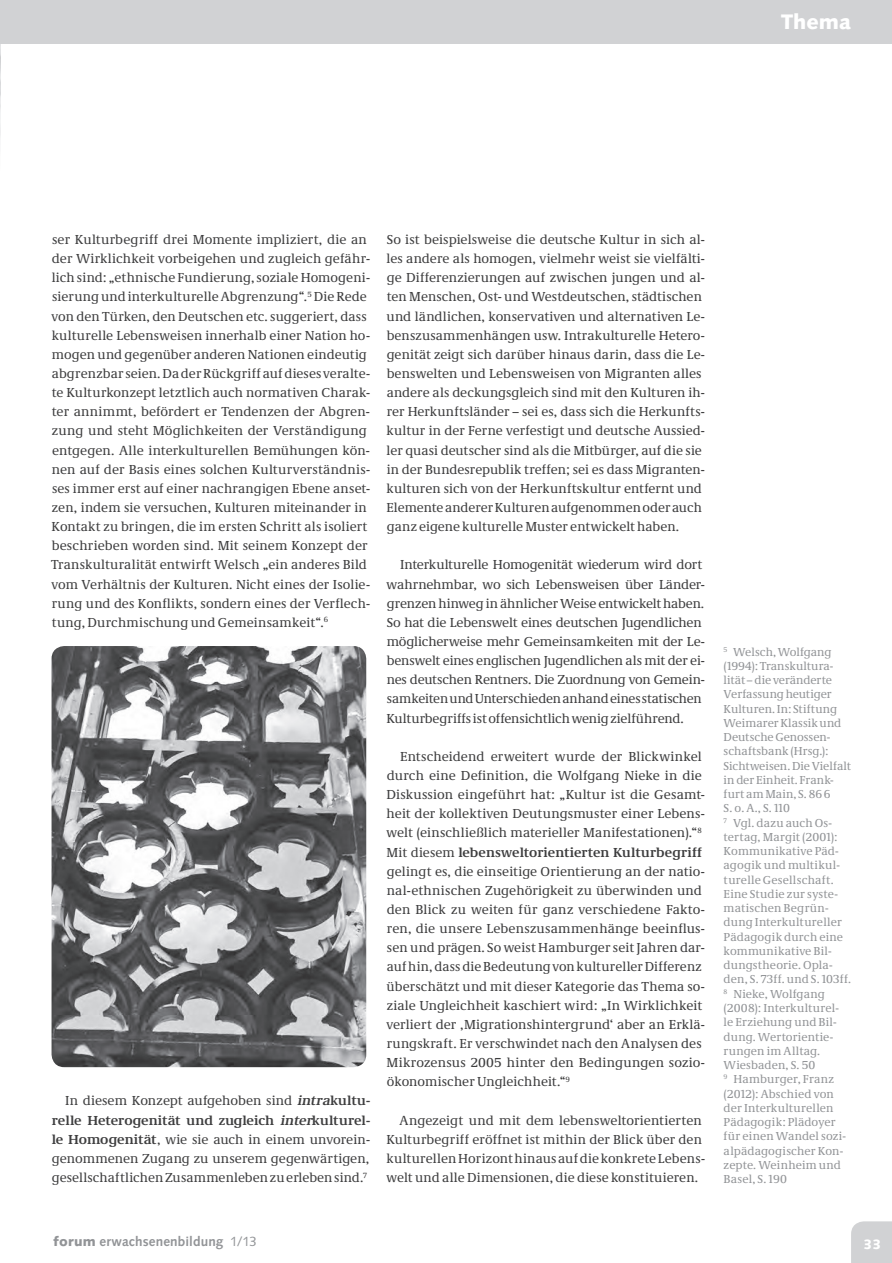
<style>
.page{position:relative;width:892px;height:1263px;background:#fff}
.page>*{position:absolute;margin:0;border:0;box-sizing:border-box;transform-origin:0 0}
.t1{font:900 21px "Syntax LT Std";color:#fff}
.t2{font:13.5px/19.2px "Neue Demos";letter-spacing:.005em;color:#3e3e3f}
.t3{font:700 13.5px "Syntax LT Std";letter-spacing:.01em;color:#929497}
.t4{font:900 13.5px "Syntax LT Std";color:#fff}
.t5{font:12px/14.2px "Neue Demos";letter-spacing:.01em;color:#939598}
.s1{font-weight:700;font-style:italic}
.s2{font-weight:700}
.s3{font-weight:900}
.s4{font-weight:400}
</style>
<div class="page">
<img style="left:0;top:0;width:1px;height:138px">
<div style="left:1px;top:0;width:891px;height:43px;background:#d1d2d4"></div>
<div style="left:851px;top:1221px;width:41px;height:41px;background:#d1d2d4"></div>
<img style="left:52px;top:646px;width:314px;height:421px;border-radius:13px">
<h1 class="t1" style="left:781px;top:13px;width:71px">Thema</h1>
<p class="t2" style="left:51px;top:231px;width:320px">ser Kulturbegriff drei Momente impliziert, die an der Wirklichkeit vorbeigehen und zugleich gefähr&shy;lich sind: „ethnische Fundierung, soziale Homogeni&shy;sierung und interkulturelle Abgrenzung“.<sup>5</sup> Die Rede von den Türken, den Deutschen etc. suggeriert, dass kulturelle Lebensweisen innerhalb einer Nation ho&shy;mogen und gegenüber anderen Nationen eindeutig abgrenzbar seien. Da der Rückgriff auf dieses veralte&shy;te Kulturkonzept letztlich auch normativen Charak&shy;ter annimmt, befördert er Tendenzen der Abgren&shy;zung und steht Möglichkeiten der Verständigung entgegen. Alle interkulturellen Bemühungen kön&shy;nen auf der Basis eines solchen Kulturverständnis&shy;ses immer erst auf einer nachrangigen Ebene anset&shy;zen, indem sie versuchen, Kulturen miteinander in Kontakt zu bringen, die im ersten Schritt als isoliert beschrieben worden sind. Mit seinem Konzept der Transkulturalität entwirft Welsch „ein anderes Bild vom Verhältnis der Kulturen. Nicht eines der Isolie&shy;rung und des Konflikts, sondern eines der Verflech&shy;tung, Durchmischung und Gemeinsamkeit“.<sup>6</sup></p>
<p class="t2" style="left:52px;top:1092px;width:320px;text-align:justify;text-indent:13px">In diesem Konzept aufgehoben sind <span class="s1">intra</span><span class="s2">kultu&shy;relle Heterogenität und zugleich</span> <span class="s1">inter</span><span class="s2">kulturel&shy;le Homogenität</span>, wie sie auch in einem unvorein&shy;genommenen Zugang zu unserem gegenwärtigen, gesellschaftlichen Zusammenleben zu erleben sind.<sup>7</sup></p>
<p class="t2" style="left:386px;top:231px;width:320px">So ist beispielsweise die deutsche Kultur in sich al&shy;les andere als homogen, vielmehr weist sie vielfälti&shy;ge Differenzierungen auf zwischen jungen und al&shy;ten Menschen, Ost- und Westdeutschen, städtischen und ländlichen, konservativen und alternativen Le&shy;benszusammenhängen usw. Intrakulturelle Hetero&shy;genität zeigt sich darüber hinaus darin, dass die Le&shy;benswelten und Lebensweisen von Migranten alles andere als deckungsgleich sind mit den Kulturen ih&shy;rer Herkunftsländer – sei es, dass sich die Herkunfts&shy;kultur in der Ferne verfestigt und deutsche Aussied&shy;ler quasi deutscher sind als die Mitbürger, auf die sie in der Bundesrepublik treffen; sei es dass Migranten&shy;kulturen sich von der Herkunftskultur entfernt und Elemente anderer Kulturen aufgenommen oder auch ganz eigene kulturelle Muster entwickelt haben.</p>
<p class="t2" style="left:386px;top:556px;width:320px;text-indent:14px">Interkulturelle Homogenität wiederum wird dort wahrnehmbar, wo sich Lebensweisen über Länder&shy;grenzen hinweg in ähnlicher Weise entwickelt haben.<br>So hat die Lebenswelt eines deutschen Jugendlichen möglicherweise mehr Gemeinsamkeiten mit der Le&shy;benswelt eines englischen Jugendlichen als mit der ei&shy;nes deutschen Rentners. Die Zuordnung von Gemein&shy;samkeiten und Unterschieden anhand eines statischen Kulturbegriffs ist offensichtlich wenig zielführend.</p>
<p class="t2" style="left:386px;top:747px;width:320px;text-indent:14px">Entscheidend erweitert wurde der Blickwinkel durch eine Definition, die Wolfgang Nieke in die Diskussion eingeführt hat: „Kultur ist die Gesamt&shy;heit der kollektiven Deutungsmuster einer Lebens&shy;welt (einschließlich materieller Manifestationen).“<sup>8<br></sup>Mit diesem <span class="s2">lebensweltorientierten Kulturbegriff </span>gelingt es, die einseitige Orientierung an der natio&shy;nal-ethnischen Zugehörigkeit zu überwinden und den Blick zu weiten für ganz verschiedene Fakto&shy;ren, die unsere Lebenszusammenhänge beeinflus&shy;sen und prägen. So weist Hamburger seit Jahren dar&shy;auf hin, dass die Bedeutung von kultureller Differenz überschätzt und mit dieser Kategorie das Thema so&shy;ziale Ungleichheit kaschiert wird: „In Wirklichkeit verliert der ‚Migrationshintergrund‘ aber an Erklä&shy;rungskraft. Er verschwindet nach den Analysen des Mikrozensus 2005 hinter den Bedingungen sozio&shy;ökonomischer Ungleichheit.“<sup>9</sup></p>
<p class="t2" style="left:386px;top:1111px;width:320px;text-indent:13px">Angezeigt und mit dem lebensweltorientierten Kulturbegriff eröffnet ist mithin der Blick über den kulturellen Horizont hinaus auf die konkrete Lebens&shy;welt und alle Dimensionen, die diese konstituieren.</p>
<p class="t5" style="left:723px;top:645px;width:129px"><sup>5</sup> Welsch, Wolfgang (1994): Transkultura&shy;lität – die veränderte<br>Verfassung heutiger<br>Kulturen. In: Stiftung<br>Weimarer Klassik und<br>Deutsche Genossen&shy;schaftsbank (Hrsg.):<br>Sichtweisen. Die Vielfalt in der Einheit. Frank&shy;furt am Main, S. 86 6<br>S. o. A., S. 110<br><sup>7</sup> Vgl. dazu auch Os&shy;tertag, Margit (2001):<br>Kommunikative Päd&shy;agogik und multikul&shy;turelle Gesellschaft.<br>Eine Studie zur syste&shy;matischen Begrün&shy;dung Interkultureller<br>Pädagogik durch eine kommunikative Bil&shy;dungstheorie. Opla&shy;den, S. 73ff. und S. 103ff.<br><sup>8</sup> Nieke, Wolfgang (2008): Interkulturel&shy;le Erziehung und Bil&shy;dung. Wertorientie&shy;rungen im Alltag.<br>Wiesbaden, S. 50<br><sup>9</sup> Hamburger, Franz (2012): Abschied von der Interkulturellen<br>Pädagogik: Plädoyer für einen Wandel sozi&shy;alpädagogischer Kon&shy;zepte. Weinheim und<br>Basel, S. 190</p>
<p class="t3" style="left:54px;top:1236px;width:205px"><span class="s3">forum</span> erwachsenenbildung <span class="s4">1/13</span></p>
<p class="t4" style="left:863px;top:1238px;width:19px">33</p>
</div>
